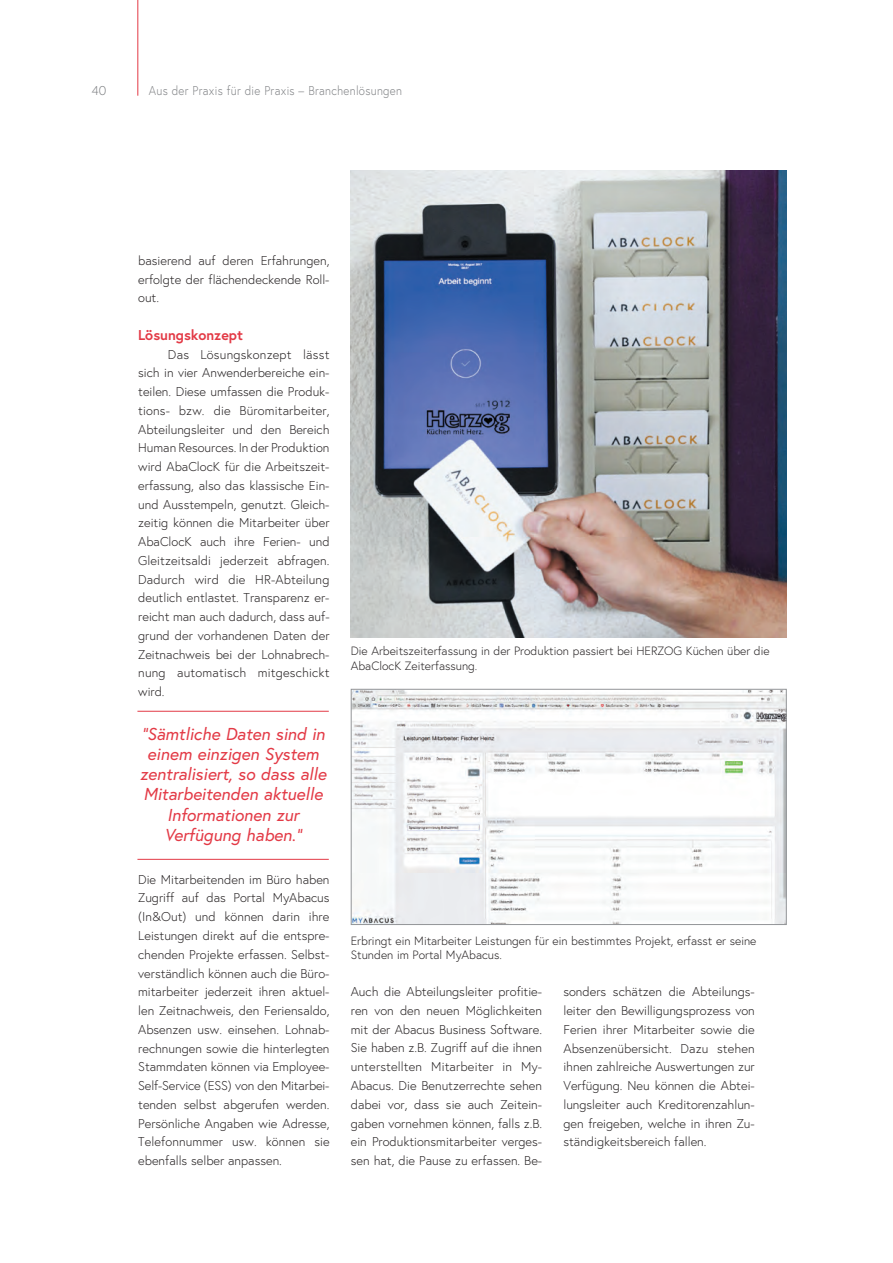
<style>
.page{position:relative;width:893px;height:1263px;background:#fff}
.page>*{position:absolute;margin:0;border:0;box-sizing:border-box;transform-origin:0 0}
.t1{font:italic 17.25px/20.2px "Europa";color:#e33a46;text-align:center}
.t2{font:700 14.25px "Europa";color:#e33a46}
.t3{font:300 12.75px/18.8px "Europa";color:#231f20}
.t4{font:300 12.75px "Europa";letter-spacing:.025em;color:#808285;scale:.9 1}
.t5{font:300 12.75px "Europa";letter-spacing:.025em;color:#808285}
.t6{font:300 12px/14.2px "Europa";color:#231f20}
</style>
<div class="page">
<hr style="left:137px;top:0;width:1px;height:96px;background:#e33a46">
<hr style="left:137px;top:711px;width:192px;height:1px;background:#e33a46">
<hr style="left:137px;top:859px;width:192px;height:1px;background:#e33a46">
<img style="left:351px;top:170px;width:436px;height:468px">
<img style="left:353px;top:691px;width:432px;height:232px">
<div style="left:351px;top:689px;width:436px;height:236px;border:1px solid #939598"></div>
<p class="t5" style="left:92px;top:83px;width:16px">40</p>
<p class="t4" style="left:149px;top:83px;width:283px">Aus der Praxis für die Praxis – Branchenlösungen</p>
<p class="t3" style="left:138px;top:251px;width:193px;text-align:justify">basierend auf deren Erfahrungen, erfolgte der flächendeckende Roll&shy;out.</p>
<p class="t2" style="left:138px;top:326px;width:106px">Lösungskonzept</p>
<p class="t3" style="left:138px;top:345px;width:193px;text-indent:30px">Das Lösungskonzept lässt sich in vier Anwenderbereiche ein&shy;teilen. Diese umfassen die Produk&shy;tions- bzw. die Büromitarbeiter,<br>Abteilungsleiter und den Bereich<br>Human Resources. In der Produktion wird AbaClocK für die Arbeitszeit&shy;erfassung, also das klassische Ein&shy;und Ausstempeln, genutzt. Gleich-- zeitig können die Mitarbeiter über<br>AbaClocK auch ihre Ferien- und<br>Gleitzeitsaldi jederzeit abfragen.<br>Dadurch wird die HR-Abteilung deutlich entlastet. Transparenz er-- reicht man auch dadurch, dass auf&shy;grund der vorhandenen Daten der<br>Zeitnachweis bei der Lohnabrech&shy;nung automatisch mitgeschickt wird.</p>
<h1 class="t1" style="left:140px;top:724px;width:188px">"Sämtliche Daten sind in einem einzigen System zentralisiert, so dass alle<br>Mitarbeitenden aktuelle<br>Informationen zur<br>Verfügung haben."</h1>
<p class="t3" style="left:138px;top:870px;width:193px;text-align:justify">Die Mitarbeitenden im Büro haben Zugriff auf das Portal MyAbacus (In&amp;Out) und können darin ihre Leistungen direkt auf die entspre&shy;chenden Projekte erfassen. Selbst&shy;verständlich können auch die Büro&shy;mitarbeiter jederzeit ihren aktuel&shy;len Zeitnachweis, den Feriensaldo, Absenzen usw. einsehen. Lohnab&shy;rechnungen sowie die hinterlegten Stammdaten können via Employee-Self-Service (ESS) von den Mitarbei&shy;tenden selbst abgerufen werden.<br>Persönliche Angaben wie Adresse, Telefonnummer usw. können sie ebenfalls selber anpassen.</p>
<p class="t6" style="left:351px;top:644px;width:420px">Die Arbeitszeiterfassung in der Produktion passiert bei HERZOG Küchen über die<br>AbaClocK Zeiterfassung.</p>
<p class="t6" style="left:351px;top:933px;width:407px">Erbringt ein Mitarbeiter Leistungen für ein bestimmtes Projekt, erfasst er seine<br>Stunden im Portal MyAbacus.</p>
<p class="t3" style="left:351px;top:982px;width:193px">Auch die Abteilungsleiter profitie&shy;ren von den neuen Möglichkeiten mit der Abacus Business Software.<br>Sie haben z.B. Zugriff auf die ihnen unterstellten Mitarbeiter in My-- Abacus. Die Benutzerrechte sehen dabei vor, dass sie auch Zeitein&shy;gaben vornehmen können, falls z.B. ein Produktionsmitarbeiter verges&shy;sen hat, die Pause zu erfassen. Be--</p>
<p class="t3" style="left:563px;top:982px;width:193px">sonders schätzen die Abteilungs&shy;leiter den Bewilligungsprozess von Ferien ihrer Mitarbeiter sowie die Absenzenübersicht. Dazu stehen ihnen zahlreiche Auswertungen zur Verfügung. Neu können die Abtei&shy;lungsleiter auch Kreditorenzahlun&shy;gen freigeben, welche in ihren Zu-- ständigkeitsbereich fallen.</p>
</div>
